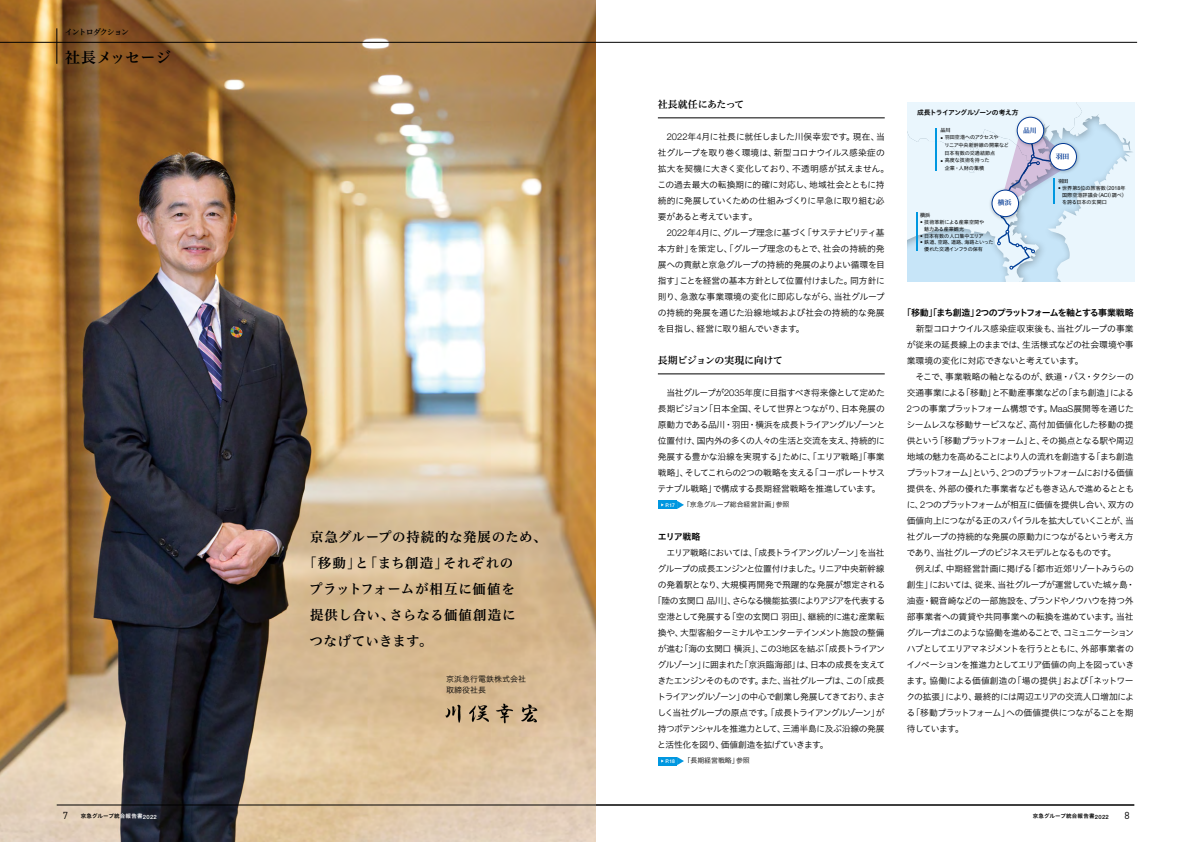
<style>
.page{position:relative;width:1191px;height:842px;background:#fff}
.page>*{position:absolute;margin:0;border:0;box-sizing:border-box;transform-origin:0 0}
.t1{font:15px "Hiragino UD Serif Std W6";letter-spacing:.03em;color:#000}
.t2{font:13.5px "Hiragino UD Serif Std W6";letter-spacing:.04em;color:#000}
.t3{font:13.5px "Hiragino UD Serif Std W6";letter-spacing:.015em;color:#000}
.t4{font:10px "Hiragino UD Serif Std W6";letter-spacing:-.04em;color:#000}
.t5{font:10px "DIN Pro";color:#000}
.t6{font:9px "Hiragino UD Sans Std W6";letter-spacing:-.105em;color:#000}
.t7{font:8.8px/16px "Hiragino UD Sans Std W3";letter-spacing:-.05em;color:#000;text-align:justify}
.t8{font:8.8px/16px "Hiragino UD Sans Std W3";letter-spacing:-.03em;color:#000}
.t9{font:8.8px "Hiragino UD Sans Std W3";letter-spacing:-.08em;color:#000}
.t10{font:8.8px "Hiragino UD Sans Std W3";letter-spacing:-.07em;color:#000}
.t11{font:8.8px "Hiragino UD Sans Std W3";letter-spacing:-.095em;color:#000}
.t12{font:8.8px "Hiragino UD Sans Std W3";letter-spacing:-.015em;color:#000}
.t13{font:8px/11px "Hiragino UD Sans Std W3";color:#000}
.t14{font:8px "Hiragino UD Serif Std W6";letter-spacing:-.125em;color:#000}
.t15{font:7px "Hiragino UD Sans Std W3";letter-spacing:-.02em;color:#000}
.t16{font:6.8px "Hiragino UD Sans Std W6";letter-spacing:-.08em;color:#000}
.t17{font:6.8px "Hiragino UD Serif Std W6";color:#003894}
.t18{font:5.5px "Hiragino UD Sans Std W6";letter-spacing:.045em;color:#000}
.t19{font:5.1px/7.6px "Hiragino UD Sans Std W4";letter-spacing:-.015em;color:#000}
.t20{font:5.1px/6.8px "Hiragino UD Sans Std W4";letter-spacing:-.035em;color:#000}
.t21{font:500 5.1px "Helvetica Neue LT Std";color:#fff}
.t22{font:5.1px "Hiragino UD Serif Std W6";color:#000}
.s1{color:#fff}
.s2{font-family:"Helvetica Neue LT Std";font-weight:500;font-size:5.8px;color:#fff}
.s3{font-family:"Helvetica Neue LT Std";font-weight:300;font-size:9.3px}
.s4{font-size:8.8px}
.s5{font-family:"Helvetica Neue LT Std";font-size:5.4px}
.s6{font-family:"Helvetica Neue LT Std";font-weight:500;font-size:9.5px}
.s7{font-family:"Helvetica Neue LT Std";font-weight:500;font-size:5.8px}
</style>
<div class="page">
<hr style="left:658px;top:118px;width:226px;height:1px;background:#000">
<hr style="left:658px;top:374px;width:226px;height:1px;background:#000">
<img style="left:0;top:0;width:595px;height:842px">
<svg style="left:907px;top:102px;width:227px;height:180px;background:#d8e9f6"></svg>
<hr style="left:916px;top:213px;width:1px;height:38px;background:#0097e0">
<hr style="left:57px;top:805px;width:1077px;height:1px;background:#000">
<hr style="left:57px;top:28px;width:1px;height:36px;background:#000">
<hr style="left:0;top:42px;width:1137px;height:1px;background:#000">
<img style="left:428px;top:698px;width:128px;height:34px">
<div style="left:658px;top:501px;width:19px;height:8px;background:#0097e0"></div>
<svg style="left:677px;top:501px;width:7px;height:8px"></svg>
<div style="left:658px;top:757px;width:19px;height:8px;background:#0097e0"></div>
<svg style="left:677px;top:757px;width:7px;height:8px"></svg>
<p class="t14" style="left:65px;top:26px;width:66px">イントロダクション</p>
<h1 class="t1" style="left:65px;top:46px;width:107px">社長メッセージ</h1>
<p class="t5" style="left:63px;top:808px;width:7px">7</p>
<p class="t18" style="left:81px;top:812px;width:77px">京急グループ統<span class="s1">合報告書</span><span class="s2">2022</span></p>
<h2 class="t2" style="left:310px;top:527px;width:238px">京急グループの持続的な発展のため、</h2>
<h2 class="t2" style="left:303px;top:553px;width:212px">「移動」と「まち創造」それぞれの</h2>
<h2 class="t2" style="left:309px;top:579px;width:207px">プラットフォームが相互に価値を</h2>
<h2 class="t2" style="left:310px;top:605px;width:207px">提供し合い、さらなる価値創造に</h2>
<h2 class="t3" style="left:309px;top:631px;width:125px">つなげていきます。</h2>
<p class="t13" style="left:446px;top:673px;width:81px">京浜急行電鉄株式会社取締役社長</p>
<p class="t4" style="left:658px;top:97px;width:88px">社長就任にあたって</p>
<p class="t8" style="left:657px;top:128px;width:233px;text-indent:9px"><span class="s3">2022</span>年<span class="s3">4</span>月に社長に就任しました川俣幸宏です。現在、当社グループを取り巻く環境は、新型コロナウイルス感染症の拡大を契機に大きく変化しており、不透明感が拭えません。この過去最大の転換期に的確に対応し、地域社会とともに持続的に発展していくための仕組みづくりに早急に取り組む必要があると考えています。</p>
<p class="t7" style="left:657px;top:224px;width:229px;text-indent:9px"><span class="s3">2022</span>年<span class="s3">4</span>月に、グループ理念に基づく「サステナビリティ基本方針」を策定し、「グループ理念のもとで、社会の持続的発展への貢献と京急グループの持続的発展のよりよい循環を目指す」ことを経営の基本方針として位置付けました。同方針に則り、急激な事業環境の変化に即応しながら、当社グループの持続的発展を通じた沿線地域および社会の持続的な発展を目指し、経営に取り組んでいきます。</p>
<p class="t4" style="left:658px;top:353px;width:127px">長期ビジョンの実現に向けて</p>
<p class="t7" style="left:657px;top:384px;width:229px">　当社グループが<span class="s3">2035</span>年度に目指すべき将来像として定めた長期ビジョン「日本全国、そして世界とつながり、日本発展の原動力である品川・羽田・横浜を成長トライアングルゾーンと位置付け、国内外の多くの人々の生活と交流を支え、持続的に発展する豊かな沿線を実現する」ために、「エリア戦略」「事業戦略」、そしてこれらの<span class="s3">2</span>つの戦略を支える「コーポレートサステナブル戦略」で構成する長期経営戦略を推進しています。</p>
<p class="t15" style="left:658px;top:499px;width:133px"><span class="s4">　　　</span>「京急グループ総合経営計画」参照</p>
<p class="t6" style="left:657px;top:530px;width:44px">エリア戦略</p>
<p class="t9" style="left:658px;top:546px;width:228px">　エリア戦略においては、「成長トライアングルゾーン」を当社</p>
<p class="t7" style="left:657px;top:560px;width:229px">グループの成長エンジンと位置付けました。リニア中央新幹線</p>
<p class="t12" style="left:658px;top:578px;width:229px">の発着駅となり、大規模再開発で飛躍的な発展が想定される</p>
<p class="t7" style="left:653px;top:592px;width:234px">「陸の玄関口品川」、さらなる機能拡張によりアジアを代表する</p>
<p class="t7" style="left:658px;top:608px;width:228px">空港として発展する「空の玄関口羽田」、継続的に進む産業転</p>
<p class="t9" style="left:658px;top:626px;width:228px">換や、大型客船ターミナルやエンターテインメント施設の整備</p>
<p class="t7" style="left:658px;top:640px;width:229px">が進む「海の玄関口横浜」、この<span class="s3">3</span>地区を結ぶ「成長トライアン</p>
<p class="t7" style="left:657px;top:656px;width:229px">グルゾーン」に囲まれた「京浜臨海部」は、日本の成長を支えて</p>
<p class="t10" style="left:657px;top:674px;width:229px">きたエンジンそのものです。また、当社グループは、この「成長</p>
<p class="t11" style="left:657px;top:690px;width:230px">トライアングルゾーン」の中心で創業し発展してきており、まさ</p>
<p class="t9" style="left:657px;top:706px;width:229px">しく当社グループの原点です。「成長トライアングルゾーン」が</p>
<p class="t7" style="left:658px;top:720px;width:228px">持つポテンシャルを推進力として、三浦半島に及ぶ沿線の発展</p>
<p class="t7" style="left:657px;top:736px;width:173px">と活性化を図り、価値創造を拡げていきます。</p>
<p class="t15" style="left:658px;top:755px;width:93px"><span class="s4">　　</span> 「長期経営戦略」参照</p>
<p class="t21" style="left:665px;top:502px;width:11px">P.17</p>
<p class="t21" style="left:665px;top:758px;width:11px">P.18</p>
<p class="t16" style="left:917px;top:107px;width:103px">成長トライアングルゾーンの考え方</p>
<p class="t22" style="left:940px;top:126px;width:12px">品川</p>
<p class="t19" style="left:944px;top:133px;width:66px;text-indent:-4px"><span class="s5">•</span> 羽田空港へのアクセスや<br>リニア中央新幹線の開業など日本有数の交通結節点</p>
<p class="t19" style="left:940px;top:156px;width:51px;text-align:center"><span class="s5">•</span> 高度な技術を持った企業・人財の集積</p>
<p class="t17" style="left:997px;top:198px;width:15px">横浜</p>
<p class="t22" style="left:920px;top:211px;width:12px">横浜</p>
<p class="t19" style="left:924px;top:218px;width:61px;line-height:6.8px;text-indent:-4px"><span class="s5">•</span> 技術革新による産業空間や魅力ある産業観光</p>
<p class="t19" style="left:920px;top:231px;width:65px"><span class="s5">•</span> 日本有数の人口集中エリア</p>
<p class="t20" style="left:924px;top:239px;width:71px;text-indent:-4px"><span class="s5">•</span> 鉄道、空路、道路、海路といった優れた交通インフラの保有</p>
<p class="t17" style="left:1023px;top:125px;width:15px">品川</p>
<p class="t17" style="left:1055px;top:151px;width:15px">羽田</p>
<p class="t22" style="left:1058px;top:178px;width:12px">羽田</p>
<p class="t19" style="left:1062px;top:185px;width:66px;line-height:6.8px;text-indent:-4px"><span class="s5">•</span> 世界第<span class="s5">5</span>位の旅客数（<span class="s5">2018</span>年国際空港評議会（<span class="s5">ACI</span>）調べ）を誇る日本の玄関口</p>
<p class="t6" style="left:902px;top:306px;width:233px">「移動」「まち創造」<span class="s6">2</span>つのプラットフォームを軸とする事業戦略</p>
<p class="t7" style="left:906px;top:320px;width:230px;text-align:left">　新型コロナウイルス感染症収束後も、当社グループの事業が従来の延長線上のままでは、生活様式などの社会環境や事業環境の変化に対応できないと考えています。<br>　そこで、事業戦略の軸となるのが、鉄道・バス・タクシーの交通事業による「移動」と不動産事業などの「まち創造」による<br><span class="s3">2</span>つの事業プラットフォーム構想です。<span class="s3">MaaS</span>展開等を通じたシームレスな移動サービスなど、高付加価値化した移動の提供という「移動プラットフォーム」と、その拠点となる駅や周辺地域の魅力を高めることにより人の流れを創造する「まち創造プラットフォーム」という、<span class="s3">2</span>つのプラットフォームにおける価値提供を、外部の優れた事業者なども巻き込んで進めるとともに、<span class="s3">2</span>つのプラットフォームが相互に価値を提供し合い、双方の価値向上につながる正のスパイラルを拡大していくことが、当社グループの持続的な発展の原動力につながるという考え方であり、当社グループのビジネスモデルとなるものです。<br>　例えば、中期経営計画に掲げる「都市近郊リゾートみうらの創生」においては、従来、当社グループが運営していた城ヶ島・油壺・観音崎などの一部施設を、ブランドやノウハウを持つ外部事業者への賃貸や共同事業への転換を進めています。当社グループはこのような協働を進めることで、コミュニケーションハブとしてエリアマネジメントを行うとともに、外部事業者のイノベーションを推進力としてエリア価値の向上を図っていきます。協働による価値創造の「場の提供」および「ネットワークの拡張」により、最終的には周辺エリアの交流人口増加による「移動プラットフォーム」への価値提供につながることを期待しています。</p>
<p class="t18" style="left:1032px;top:812px;width:77px">京急グループ統合報告書<span class="s7">2022</span></p>
<p class="t5" style="left:1124px;top:808px;width:7px">8</p>
</div>
